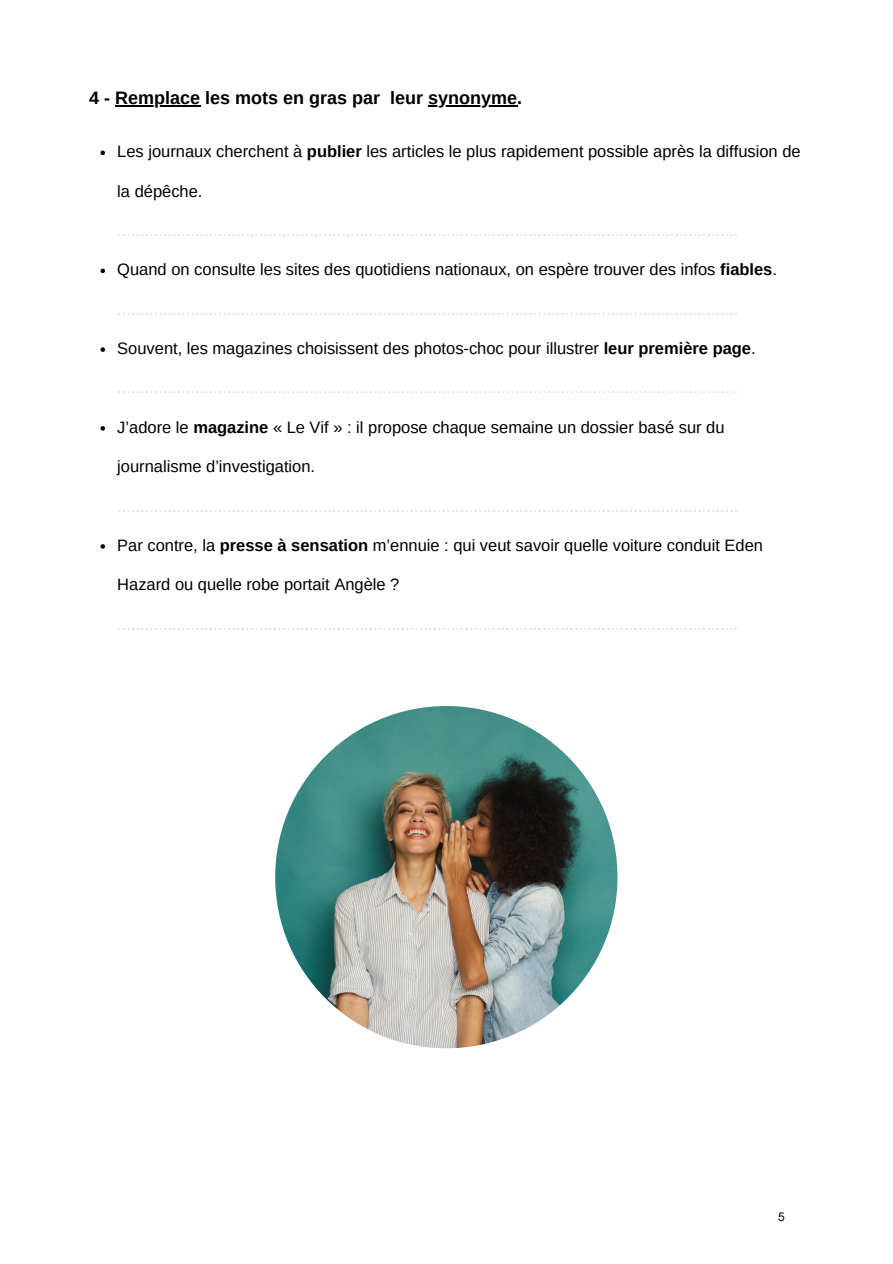
<style>
.page{position:relative;width:893px;height:1264px;background:#fff}
.page>*{position:absolute;margin:0;border:0;box-sizing:border-box;transform-origin:0 0}
.t1{font:700 18px "Arimo";color:#000}
.t2{font:16.5px "Arimo";color:#d9d9d9}
.t3{font:16.5px "Arimo";color:#000}
.t4{font:12px "Arial";color:#000}
.s1{font-weight:700}
</style>
<div class="page">
<hr style="left:115px;top:105px;width:85px;height:2px;background:#000">
<hr style="left:428px;top:105px;width:89px;height:2px;background:#000">
<svg style="left:100px;top:151px;width:5px;height:4px"></svg>
<svg style="left:100px;top:269px;width:5px;height:4px"></svg>
<svg style="left:100px;top:347px;width:5px;height:5px"></svg>
<svg style="left:100px;top:426px;width:5px;height:4px"></svg>
<svg style="left:100px;top:544px;width:5px;height:4px"></svg>
<img style="left:275px;top:706px;width:342px;height:342px;border-radius:50%">
<p class="t1" style="left:89px;top:88px;width:434px">4 - Remplace les mots en gras par leur synonyme.</p>
<p class="t3" style="left:117px;top:142px;width:684px">Les journaux cherchent à <span class="s1">publier</span> les articles le plus rapidement possible après la diffusion de</p>
<p class="t3" style="left:117px;top:182px;width:87px">la dépêche.</p>
<p class="t2" style="left:117px;top:221px;width:622px">........................................................................................................................................</p>
<p class="t3" style="left:117px;top:260px;width:661px">Quand on consulte les sites des quotidiens nationaux, on espère trouver des infos <span class="s1">fiables</span>.</p>
<p class="t2" style="left:117px;top:300px;width:622px">........................................................................................................................................</p>
<p class="t3" style="left:117px;top:339px;width:639px">Souvent, les magazines choisissent des photos-choc pour illustrer <span class="s1">leur première page</span>.</p>
<p class="t2" style="left:117px;top:378px;width:622px">........................................................................................................................................</p>
<p class="t3" style="left:117px;top:418px;width:608px">J’adore le <span class="s1">magazine</span> « Le Vif » : il propose chaque semaine un dossier basé sur du</p>
<p class="t3" style="left:117px;top:457px;width:199px">journalisme d’investigation.</p>
<p class="t2" style="left:117px;top:496px;width:622px">........................................................................................................................................</p>
<p class="t3" style="left:117px;top:536px;width:647px">Par contre, la <span class="s1">presse à sensation</span> m’ennuie : qui veut savoir quelle voiture conduit Eden</p>
<p class="t3" style="left:117px;top:575px;width:283px">Hazard ou quelle robe portait Angèle ?</p>
<p class="t2" style="left:117px;top:614px;width:622px">........................................................................................................................................</p>
<p class="t4" style="left:778px;top:1208px;width:8px">5</p>
</div>
